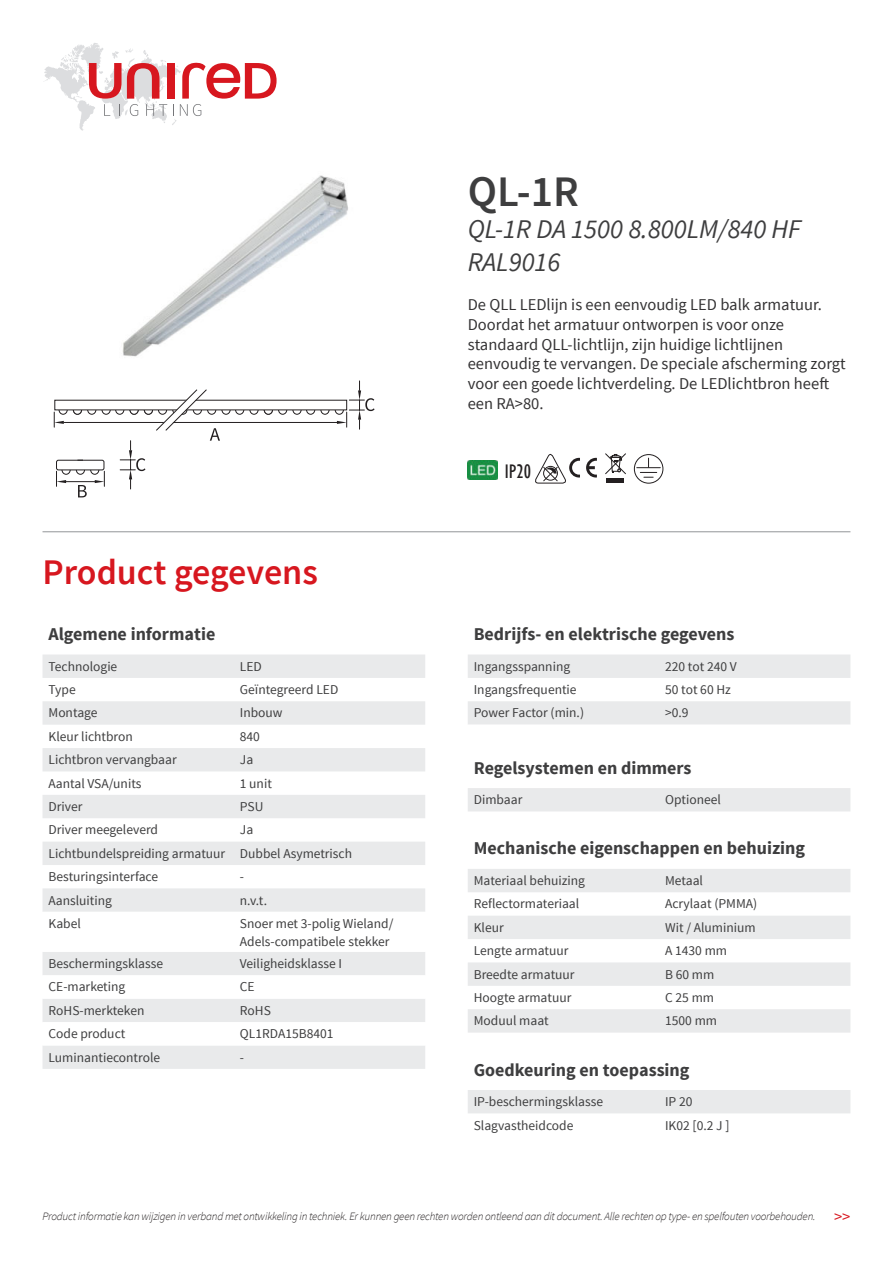
<style>
.page{position:relative;width:893px;height:1263px;background:#fff}
.page>*{position:absolute;margin:0;border:0;box-sizing:border-box;transform-origin:0 0}
.t1{font:600 43.5px "Source Sans Pro";color:#3e3e3f}
.t2{font:600 36px "Source Sans Pro";color:#d7171f}
.t3{font:italic 27px/32.4px "Source Sans Pro";color:#3e3e3f}
.t4{font:condensed 20.1px "Gill Sans";color:#231f20}
.t5{font:700 18px "Source Sans Pro";color:#3e3e3f}
.t6{font:16.5px/19.8px "Source Sans Pro";color:#333233}
.t7{font:16.5px "Source Sans Pro";color:#d7171f}
.t8{font:13.5px/23.4px "Source Sans Pro";color:#3e3e3f}
.t9{font:italic 300 11.25px "Source Sans Pro";letter-spacing:-.02em;color:#231f20}
</style>
<div class="page">
<svg style="left:44px;top:43px;width:233px;height:88px"></svg>
<img style="left:122px;top:175px;width:226px;height:182px">
<hr style="left:43px;top:531px;width:807px;height:1px;background:#939598">
<svg style="left:43px;top:654px;width:382px;height:118px;fill:#e9eaeb"></svg>
<svg style="left:43px;top:795px;width:382px;height:274px;fill:#e9eaeb"></svg>
<svg style="left:43px;top:912px;width:382px;height:133px"></svg>
<svg style="left:468px;top:654px;width:382px;height:71px"></svg>
<svg style="left:468px;top:788px;width:382px;height:325px"></svg>
<img style="left:468px;top:460px;width:29px;height:19px">
<svg style="left:535px;top:453px;width:45px;height:31px"></svg>
<svg style="left:586px;top:458px;width:11px;height:19px"></svg>
<div style="left:634px;top:454px;width:29px;height:30px;border:1px solid #231f20;border-radius:50%"></div>
<svg style="left:637px;top:458px;width:23px;height:20px"></svg>
<div style="left:607px;top:478px;width:17px;height:5px;background:#231f20"></div>
<svg style="left:605px;top:453px;width:21px;height:22px"></svg>
<div style="left:62px;top:465px;width:8px;height:9px;background:#a09f9f;border-radius:50%"></div>
<div style="left:62px;top:465px;width:9px;height:10px;border:1px solid #231f20;border-radius:50%"></div>
<div style="left:76px;top:465px;width:9px;height:9px;background:#a09f9f;border-radius:50%"></div>
<div style="left:76px;top:465px;width:9px;height:10px;border:1px solid #231f20;border-radius:50%"></div>
<div style="left:91px;top:465px;width:8px;height:9px;background:#a09f9f;border-radius:50%"></div>
<div style="left:90px;top:465px;width:9px;height:10px;border:1px solid #231f20;border-radius:50%"></div>
<div style="left:306px;top:405px;width:9px;height:10px;border:1px solid #231f20;border-radius:50%"></div>
<div style="left:321px;top:405px;width:8px;height:10px;border:1px solid #231f20;border-radius:50%"></div>
<div style="left:335px;top:405px;width:9px;height:10px;border:1px solid #231f20;border-radius:50%"></div>
<div style="left:278px;top:405px;width:9px;height:10px;border:1px solid #231f20;border-radius:50%"></div>
<div style="left:293px;top:405px;width:8px;height:10px;border:1px solid #231f20;border-radius:50%"></div>
<div style="left:235px;top:405px;width:9px;height:10px;border:1px solid #231f20;border-radius:50%"></div>
<div style="left:250px;top:405px;width:8px;height:10px;border:1px solid #231f20;border-radius:50%"></div>
<div style="left:264px;top:405px;width:9px;height:10px;border:1px solid #231f20;border-radius:50%"></div>
<div style="left:115px;top:405px;width:9px;height:10px;border:1px solid #231f20;border-radius:50%"></div>
<div style="left:130px;top:405px;width:9px;height:10px;border:1px solid #231f20;border-radius:50%"></div>
<div style="left:144px;top:405px;width:9px;height:10px;border:1px solid #231f20;border-radius:50%"></div>
<div style="left:87px;top:405px;width:9px;height:10px;border:1px solid #231f20;border-radius:50%"></div>
<div style="left:102px;top:405px;width:9px;height:10px;border:1px solid #231f20;border-radius:50%"></div>
<div style="left:59px;top:405px;width:9px;height:10px;border:1px solid #231f20;border-radius:50%"></div>
<div style="left:73px;top:405px;width:9px;height:10px;border:1px solid #231f20;border-radius:50%"></div>
<div style="left:222px;top:405px;width:8px;height:10px;border:1px solid #231f20;border-radius:50%"></div>
<hr style="left:64px;top:422px;width:273px;height:1px;background:#231f20">
<svg style="left:54px;top:412px;width:10px;height:15px"></svg>
<div style="left:55px;top:400px;width:292px;height:10px;background:#fff"></div>
<div style="left:57px;top:460px;width:47px;height:10px;background:#fff;border-radius:2px"></div>
<div style="left:56px;top:460px;width:48px;height:10px;border:1px solid #231f20;border-radius:2px"></div>
<svg style="left:56px;top:471px;width:49px;height:26px"></svg>
<svg style="left:120px;top:441px;width:25px;height:48px"></svg>
<svg style="left:337px;top:381px;width:38px;height:48px"></svg>
<svg style="left:151px;top:389px;width:69px;height:52px"></svg>
<h1 class="t1" style="left:468px;top:175px;width:113px">QL-1R</h1>
<h3 class="t3" style="left:468px;top:215px;width:335px">QL-1R DA 1500 8.800LM/840 HF<br>RAL9016</h3>
<p class="t6" style="left:468px;top:296px;width:380px">De QLL LEDlijn is een eenvoudig LED balk armatuur.<br>Doordat het armatuur ontworpen is voor onze standaard QLL-lichtlijn, zijn huidige lichtlijnen eenvoudig te vervangen. De speciale afscherming zorgt voor een goede lichtverdeling. De LEDlichtbron heeft een RA&gt;80.</p>
<h3 class="t4" style="left:505px;top:459px;width:28px">IP20</h3>
<h2 class="t2" style="left:43px;top:558px;width:277px">Product gegevens</h2>
<h3 class="t5" style="left:49px;top:627px;width:168px">Algemene informatie</h3>
<p class="t8" style="left:49px;top:655px;width:70px">Technologie</p>
<p class="t8" style="left:240px;top:655px;width:23px">LED</p>
<p class="t8" style="left:49px;top:679px;width:29px">Type</p>
<p class="t8" style="left:240px;top:679px;width:100px">GeÏntegreerd LED</p>
<p class="t8" style="left:49px;top:702px;width:51px">Montage</p>
<p class="t8" style="left:240px;top:702px;width:44px">Inbouw</p>
<p class="t8" style="left:49px;top:726px;width:86px">Kleur lichtbron</p>
<p class="t8" style="left:240px;top:726px;width:22px">840</p>
<p class="t8" style="left:49px;top:749px;width:130px">Lichtbron vervangbaar</p>
<p class="t8" style="left:240px;top:749px;width:15px">Ja</p>
<p class="t8" style="left:49px;top:772px;width:95px">Aantal VSA/units</p>
<p class="t8" style="left:240px;top:772px;width:34px">1 unit</p>
<p class="t8" style="left:49px;top:796px;width:35px">Driver</p>
<p class="t8" style="left:240px;top:796px;width:25px">PSU</p>
<p class="t8" style="left:49px;top:819px;width:111px">Driver meegeleverd</p>
<p class="t8" style="left:49px;top:819px;width:305px;text-indent:191px">Ja<br>Lichtbundelspreiding armatuur Dubbel Asymetrisch<br>Besturingsinterface</p>
<p class="t8" style="left:240px;top:866px;width:6px">-</p>
<p class="t8" style="left:49px;top:889px;width:65px">Aansluiting</p>
<p class="t8" style="left:240px;top:889px;width:29px">n.v.t.</p>
<p class="t8" style="left:49px;top:913px;width:34px">Kabel</p>
<p class="t8" style="left:240px;top:915px;width:155px;line-height:18px">Snoer met 3-polig Wieland/<br>Adels-compatibele stekker</p>
<p class="t8" style="left:49px;top:953px;width:116px">Beschermingsklasse</p>
<p class="t8" style="left:240px;top:953px;width:104px">Veiligheidsklasse I</p>
<p class="t8" style="left:49px;top:976px;width:78px">CE-marketing</p>
<p class="t8" style="left:240px;top:976px;width:16px">CE</p>
<p class="t8" style="left:49px;top:1000px;width:97px">RoHS-merkteken</p>
<p class="t8" style="left:240px;top:1000px;width:33px">RoHS</p>
<p class="t8" style="left:49px;top:1023px;width:78px">Code product</p>
<p class="t8" style="left:240px;top:1023px;width:95px">QL1RDA15B8401</p>
<p class="t8" style="left:49px;top:1046px;width:113px">Luminantiecontrole</p>
<p class="t8" style="left:240px;top:1046px;width:6px">-</p>
<h3 class="t5" style="left:474px;top:627px;width:262px">Bedrijfs- en elektrische gegevens</h3>
<p class="t8" style="left:474px;top:655px;width:98px">Ingangsspanning</p>
<p class="t8" style="left:665px;top:655px;width:73px">220 tot 240 V</p>
<p class="t8" style="left:474px;top:679px;width:104px">Ingangsfrequentie</p>
<p class="t8" style="left:665px;top:679px;width:67px">50 tot 60 Hz</p>
<p class="t8" style="left:474px;top:702px;width:112px">Power Factor (min.)</p>
<p class="t8" style="left:665px;top:702px;width:25px">&gt;0.9</p>
<h3 class="t5" style="left:474px;top:760px;width:219px">Regelsystemen en dimmers</h3>
<p class="t8" style="left:474px;top:789px;width:50px">Dimbaar</p>
<p class="t8" style="left:665px;top:789px;width:57px">Optioneel</p>
<h3 class="t5" style="left:474px;top:841px;width:333px">Mechanische eigenschappen en behuizing</h3>
<p class="t8" style="left:474px;top:870px;width:113px">Materiaal behuizing</p>
<p class="t8" style="left:665px;top:870px;width:39px">Metaal</p>
<p class="t8" style="left:474px;top:893px;width:107px">Reflectormateriaal</p>
<p class="t8" style="left:665px;top:893px;width:94px">Acrylaat (PMMA)</p>
<p class="t8" style="left:474px;top:917px;width:31px">Kleur</p>
<p class="t8" style="left:665px;top:917px;width:92px">Wit / Aluminium</p>
<p class="t8" style="left:474px;top:940px;width:96px">Lengte armatuur</p>
<p class="t8" style="left:665px;top:940px;width:64px">A 1430 mm</p>
<p class="t8" style="left:474px;top:963px;width:102px">Breedte armatuur</p>
<p class="t8" style="left:665px;top:963px;width:51px">B 60 mm</p>
<p class="t8" style="left:474px;top:987px;width:99px">Hoogte armatuur</p>
<p class="t8" style="left:665px;top:987px;width:50px">C 25 mm</p>
<p class="t8" style="left:474px;top:1010px;width:77px">Moduul maat</p>
<p class="t8" style="left:665px;top:1010px;width:53px">1500 mm</p>
<h3 class="t5" style="left:474px;top:1062px;width:217px">Goedkeuring en toepassing</h3>
<p class="t8" style="left:474px;top:1091px;width:131px">IP-beschermingsklasse</p>
<p class="t8" style="left:665px;top:1091px;width:29px">IP 20</p>
<p class="t8" style="left:474px;top:1114px;width:101px">Slagvastheidcode</p>
<p class="t8" style="left:665px;top:1114px;width:66px">IK02 [0.2 J ]</p>
<p class="t9" style="left:43px;top:1211px;width:774px">Product informatie kan wijzigen in verband met ontwikkeling in techniek. Er kunnen geen rechten worden ontleend aan dit document. Alle rechten op type- en spelfouten voorbehouden.</p>
<p class="t7" style="left:834px;top:1210px;width:18px">&gt;&gt;</p>
</div>
